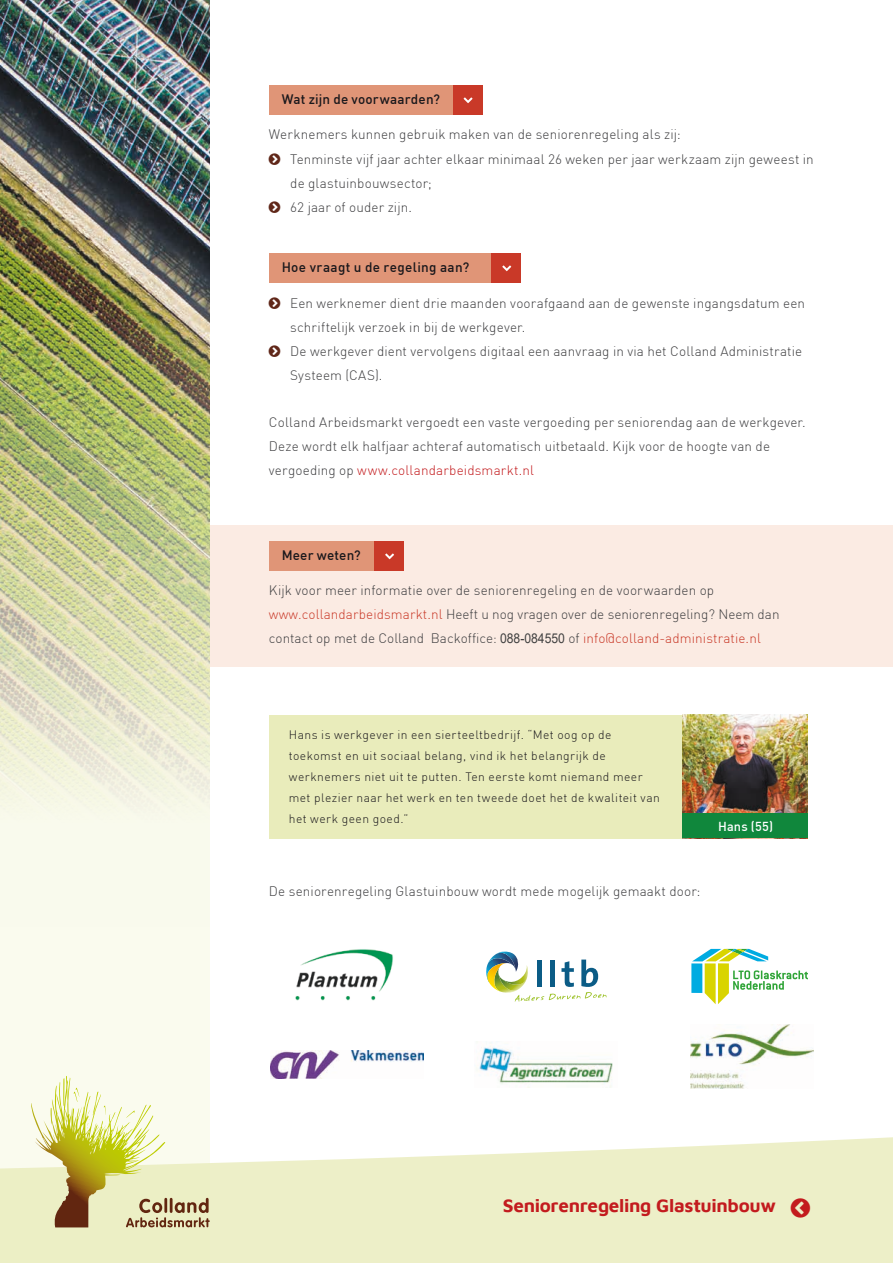
<style>
.page{position:relative;width:893px;height:1263px;background:#fff}
.page>*{position:absolute;margin:0;border:0;box-sizing:border-box;transform-origin:0 0}
.t1{font:700 18.9px "Maven Pro";letter-spacing:-.015em;color:#c31b1e}
.t2{font:300 13.5px/24px "DIN Pro";letter-spacing:.01em;color:#3e3e40}
.t3{font:500 13.5px "DIN Pro";letter-spacing:.02em;color:#1a181c}
.t4{font:500 12.75px "DIN Pro";letter-spacing:.015em;color:#fff}
.t5{font:300 12px/21px "DIN Pro";letter-spacing:.035em;color:#1a181c}
.s1{color:#c31b1e}
.s2{color:#c93928}
.s3{font-family:"Arial";font-weight:400;color:#404040}
</style>
<div class="page">
<div style="left:210px;top:525px;width:683px;height:142px;background:#fbebe3"></div>
<div style="left:0;top:0;width:210px;height:1263px;background:#fafbee"></div>
<img style="left:0;top:0;width:210px;height:803px">
<div style="left:269px;top:85px;width:184px;height:30px;background:#e09577"></div>
<div style="left:453px;top:85px;width:30px;height:30px;background:#c93928"></div>
<svg style="left:464px;top:97px;width:9px;height:6px"></svg>
<div style="left:269px;top:253px;width:222px;height:30px;background:#e09577"></div>
<div style="left:491px;top:253px;width:30px;height:30px;background:#c93928"></div>
<svg style="left:502px;top:265px;width:9px;height:6px"></svg>
<div style="left:269px;top:541px;width:105px;height:30px;background:#e09577"></div>
<div style="left:374px;top:541px;width:30px;height:30px;background:#c93928"></div>
<svg style="left:385px;top:553px;width:9px;height:6px"></svg>
<svg style="left:0;top:1137px;width:893px;height:126px;background:#ecedc7"></svg>
<svg style="left:30px;top:1076px;width:40px;height:100px"></svg>
<svg style="left:126px;top:1198px;width:84px;height:29px;background:#bfae8b"></svg>
<img style="left:295px;top:949px;width:98px;height:52px">
<svg style="left:486px;top:951px;width:120px;height:50px"></svg>
<svg style="left:691px;top:963px;width:1px;height:30px"></svg>
<svg style="left:692px;top:949px;width:116px;height:55px"></svg>
<img style="left:270px;top:1051px;width:153px;height:28px">
<img style="left:479px;top:1042px;width:134px;height:45px">
<img style="left:690px;top:1024px;width:123px;height:64px">
<div style="left:269px;top:715px;width:539px;height:123px;background:#e9ecbb"></div>
<img style="left:683px;top:715px;width:125px;height:98px">
<div style="left:683px;top:813px;width:125px;height:25px;background:#10873c"></div>
<svg style="left:791px;top:1198px;width:19px;height:19px"></svg>
<p class="t3" style="left:282px;top:91px;width:160px">Wat zijn de voorwaarden?</p>
<p class="t2" style="left:290px;top:121px;width:525px;line-height:25.5px;text-indent:-21px">Werknemers kunnen gebruik maken van de seniorenregeling als zij:<br>Tenminste vijf jaar achter elkaar minimaal 26 weken per jaar werkzaam zijn geweest in</p>
<p class="t2" style="left:290px;top:171px;width:143px">de glastuinbouwsector;<br>62 jaar of ouder zijn.</p>
<p class="t3" style="left:282px;top:259px;width:189px">Hoe vraagt u de regeling aan?</p>
<p class="t2" style="left:290px;top:291px;width:516px">Een werknemer dient drie maanden voorafgaand aan de gewenste ingangsdatum een schriftelijk verzoek in bij de werkgever.<br>De werkgever dient vervolgens digitaal een aanvraag in via het Colland Administratie Systeem (CAS).</p>
<p class="t2" style="left:269px;top:410px;width:538px">Colland Arbeidsmarkt vergoedt een vaste vergoeding per seniorendag aan de werkgever.<br>Deze wordt elk halfjaar achteraf automatisch uitbetaald. Kijk voor de hoogte van de vergoeding op <span class="s1">www.collandarbeidsmarkt.nl</span></p>
<p class="t3" style="left:282px;top:547px;width:81px">Meer weten?</p>
<p class="t2" style="left:269px;top:578px;width:512px">Kijk voor meer informatie over de seniorenregeling en de voorwaarden op <span class="s2">www.collandarbeidsmarkt.nl</span> Heeft u nog vragen over de seniorenregeling? Neem dan contact op met de Colland Backoffice: <span class="s3">088-084550</span> of <span class="s2">info@colland-administratie.nl</span></p>
<p class="t5" style="left:289px;top:723px;width:373px">Hans is werkgever in een sierteeltbedrijf. “Met oog op de toekomst en uit sociaal belang, vind ik het belangrijk de werknemers niet uit te putten. Ten eerste komt niemand meer met plezier naar het werk en ten tweede doet het de kwaliteit van het werk geen goed.”</p>
<p class="t4" style="left:718px;top:818px;width:57px">Hans (55)</p>
<p class="t2" style="left:269px;top:879px;width:433px">De seniorenregeling Glastuinbouw wordt mede mogelijk gemaakt door:</p>
<h1 class="t1" style="left:503px;top:1192px;width:275px">Seniorenregeling Glastuinbouw</h1>
</div>
